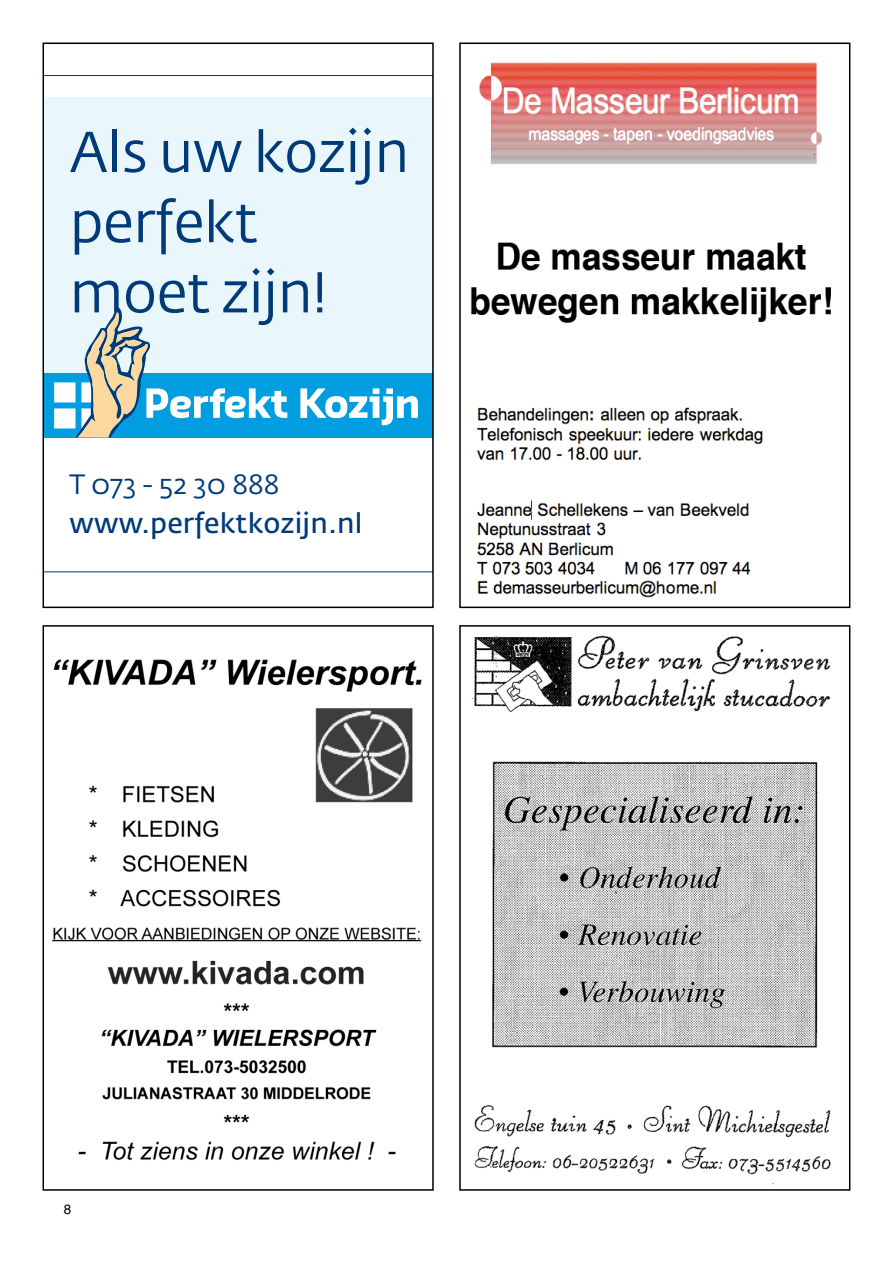
<style>
.page{position:relative;width:893px;height:1263px;background:#fff}
.page>*{position:absolute;margin:0;border:0;box-sizing:border-box;transform-origin:0 0}
.t1{font:56.85px/70.2px "Fedra Sans Std";letter-spacing:-.01em;color:#003b79}
.t2{font:27.6px "Fedra Sans Std";letter-spacing:.005em;color:#003b79}
.t3{font:27.6px "Fedra Sans Std";letter-spacing:.005em;color:#003b79}
.t4{font:13.5px "Helvetica";color:#000}
</style>
<div class="page">
<img style="left:52px;top:659px;width:370px;height:502px">
<div style="left:43px;top:625px;width:391px;height:566px;border:2px solid #000"></div>
<img style="left:471px;top:635px;width:360px;height:550px">
<div style="left:459px;top:625px;width:391px;height:566px;border:2px solid #000"></div>
<img style="left:470px;top:62px;width:361px;height:536px">
<div style="left:459px;top:43px;width:391px;height:565px;border:2px solid #000"></div>
<svg style="left:46px;top:75px;width:385px;height:497px"></svg>
<div style="left:43px;top:43px;width:391px;height:565px;border:2px solid #000"></div>
<p class="t1" style="left:69px;top:117px;width:342px">Als uw kozijn perfekt moet zijn!</p>
<p class="t3" style="left:69px;top:467px;width:212px">T 073 - 52 30 888</p>
<p class="t2" style="left:69px;top:506px;width:295px">www.perfektkozijn.nl</p>
<p class="t4" style="left:64px;top:1197px;width:9px">8</p>
</div>
